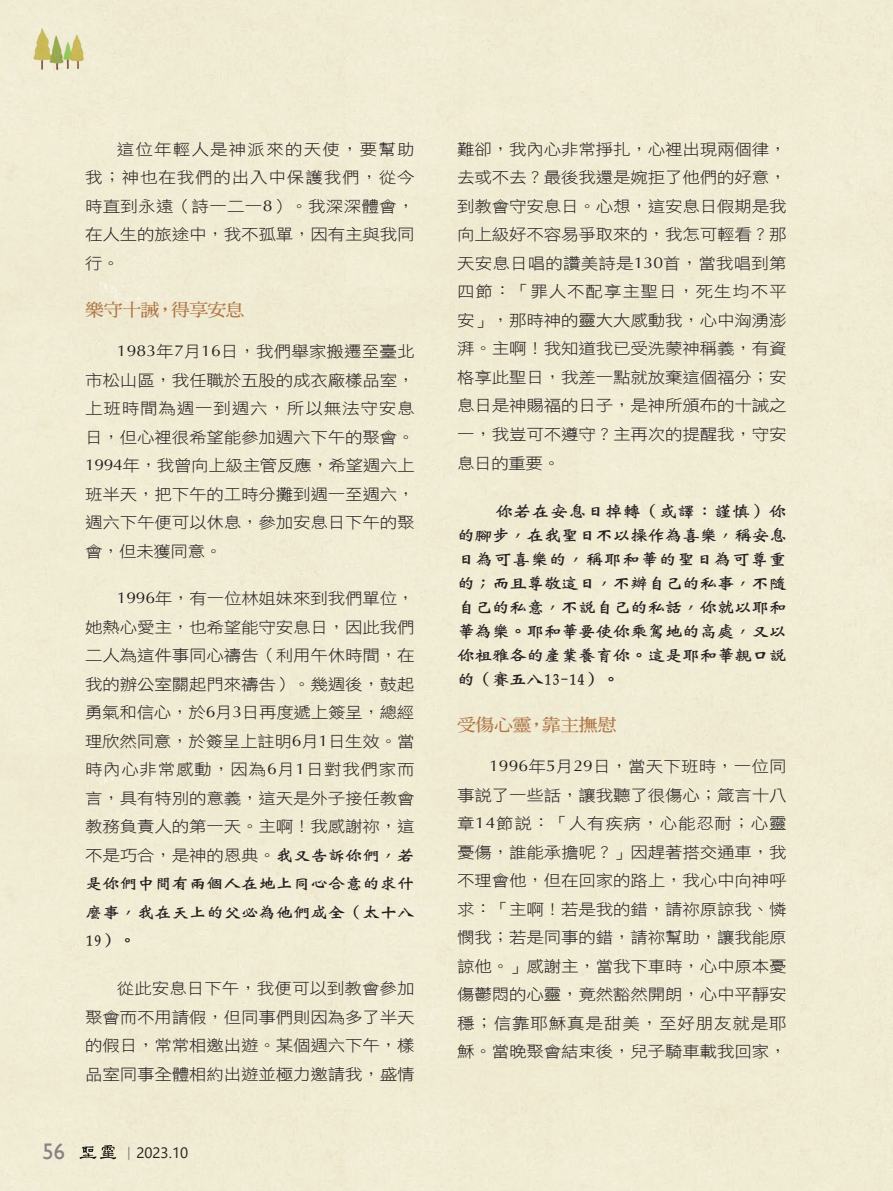
<style>
.page{position:relative;width:893px;height:1191px;background:#fff}
.page>*{position:absolute;margin:0;border:0;box-sizing:border-box;transform-origin:0 0}
.t1{font:22.5px "Gill Sans";color:#868281}
.中標{font:17.55px "DF Ming W7 WIN BF";letter-spacing:-.025em;color:#b07646;scale:1.08 1}
.Normal經文{font:16.2px/24px "DF Wei Bei W7 WIN BF";letter-spacing:-.04em;color:#231f20;text-align:justify;scale:1.11 1}
.t2{font:15.75px/28.5px "DF Hei W3 WIN BF";letter-spacing:-.01em;color:#231f20;text-align:justify;scale:1.11 1}
.t3{font:15px "Segoe UI";color:#231f20}
.s1{font-family:"Optima"}
.s2{font-family:"DF Wei Bei W7 WIN BF"}
.s3{font-family:"Adobe Ming Std";font-weight:300}
</style>
<div class="page">
<img style="left:24px;top:0;width:74px;height:84px">
<svg style="left:80px;top:1145px;width:36px;height:14px"></svg>
<p class="t2" style="left:85px;top:135px;width:298px;text-indent:32px">這位年輕人是神派來的天使，要幫助我；神也在我們的出入中保護我們，從今時直到永遠（詩一二一<span class="s1">8</span>）。我深深體會，在人生的旅途中，我不孤單，因有主與我同行。</p>
<p class="中標" style="left:85px;top:301px;width:149px">樂守十誡，得享安息</p>
<p class="t2" style="left:85px;top:337px;width:298px;text-indent:32px"><span class="s1">1983</span>年<span class="s1">7</span>月<span class="s1">16</span>日，我們舉家搬遷至臺北市松山區，我任職於五股的成衣廠樣品室，上班時間為週一到週六，所以無法守安息日，但心裡很希望能參加週六下午的聚會。<span class="s1">1994</span>年，我曾向上級主管反應，希望週六上班半天，把下午的工時分攤到週一至週六，週六下午便可以休息，參加安息日下午的聚會，但未獲同意。</p>
<p class="t2" style="left:85px;top:584px;width:298px;text-indent:32px"><span class="s1">1996</span>年，有一位林姐妹來到我們單位，她熱心愛主，也希望能守安息日，因此我們二人為這件事同心禱告（利用午休時間，在我的辦公室關起門來禱告）。幾週後，鼓起勇氣和信心，於<span class="s1">6</span>月<span class="s1">3</span>日再度遞上簽呈，總經理欣然同意，於簽呈上註明<span class="s1">6</span>月<span class="s1">1</span>日生效。當時內心非常感動，因為<span class="s1">6</span>月<span class="s1">1</span>日對我們家而言，具有特別的意義，這天是外子接任教會教務負責人的第一天。主啊！我感謝祢，這不是巧合，是神的恩典。<span class="s2">我又告訴你們，若是你們中間有兩個人在地上同心合意的求什麼事，我在天上的父必為他們成全（太十八19）。</span></p>
<p class="t2" style="left:85px;top:974px;width:298px;text-indent:32px">從此安息日下午，我便可以到教會參加聚會而不用請假，但同事們則因為多了半天的假日，常常相邀出遊。某個週六下午，樣品室同事全體相約出遊並極力邀請我，盛情</p>
<h1 class="t1" style="left:43px;top:1138px;width:24px">56</h1>
<p class="t3" style="left:121px;top:1138px;width:68px"><span class="s3">｜</span>2023.10</p>
<p class="t2" style="left:457px;top:135px;width:298px">難卻，我內心非常掙扎，心裡出現兩個律，去或不去？最後我還是婉拒了他們的好意，到教會守安息日。心想，這安息日假期是我向上級好不容易爭取來的，我怎可輕看？那天安息日唱的讚美詩是<span class="s1">130</span>首，當我唱到第四節：「罪人不配享主聖日，死生均不平安」，那時神的靈大大感動我，心中洶湧澎湃。主啊！我知道我已受洗蒙神稱義，有資格享此聖日，我差一點就放棄這個福分；安息日是神賜福的日子，是神所頒布的十誡之一，我豈可不遵守？主再次的提醒我，守安息日的重要。</p>
<p class="Normal經文" style="left:457px;top:498px;width:298px;text-indent:38px">你若在安息日掉轉（或譯：謹慎）你的腳步，在我聖日不以操作為喜樂，稱安息日為可喜樂的，稱耶和華的聖日為可尊重的；而且尊敬這日，不辦自己的私事，不隨自己的私意，不說自己的私話，你就以耶和華為樂。耶和華要使你乘駕地的高處，又以你祖雅各的產業養育你。這是耶和華親口說的（賽五八13-14）。</p>
<p class="中標" style="left:457px;top:716px;width:149px">受傷心靈，靠主撫慰</p>
<p class="t2" style="left:457px;top:752px;width:298px;text-indent:32px"><span class="s1">1996</span>年<span class="s1">5</span>月<span class="s1">29</span>日，當天下班時，一位同事說了一些話，讓我聽了很傷心；箴言十八章<span class="s1">14</span>節說：「人有疾病，心能忍耐；心靈憂傷，誰能承擔呢？」因趕著搭交通車，我不理會他，但在回家的路上，我心中向神呼求：「主啊！若是我的錯，請祢原諒我、憐憫我；若是同事的錯，請祢幫助，讓我能原諒他。」感謝主，當我下車時，心中原本憂傷鬱悶的心靈，竟然豁然開朗，心中平靜安穩；信靠耶穌真是甜美，至好朋友就是耶穌。當晚聚會結束後，兒子騎車載我回家，</p>
</div>
